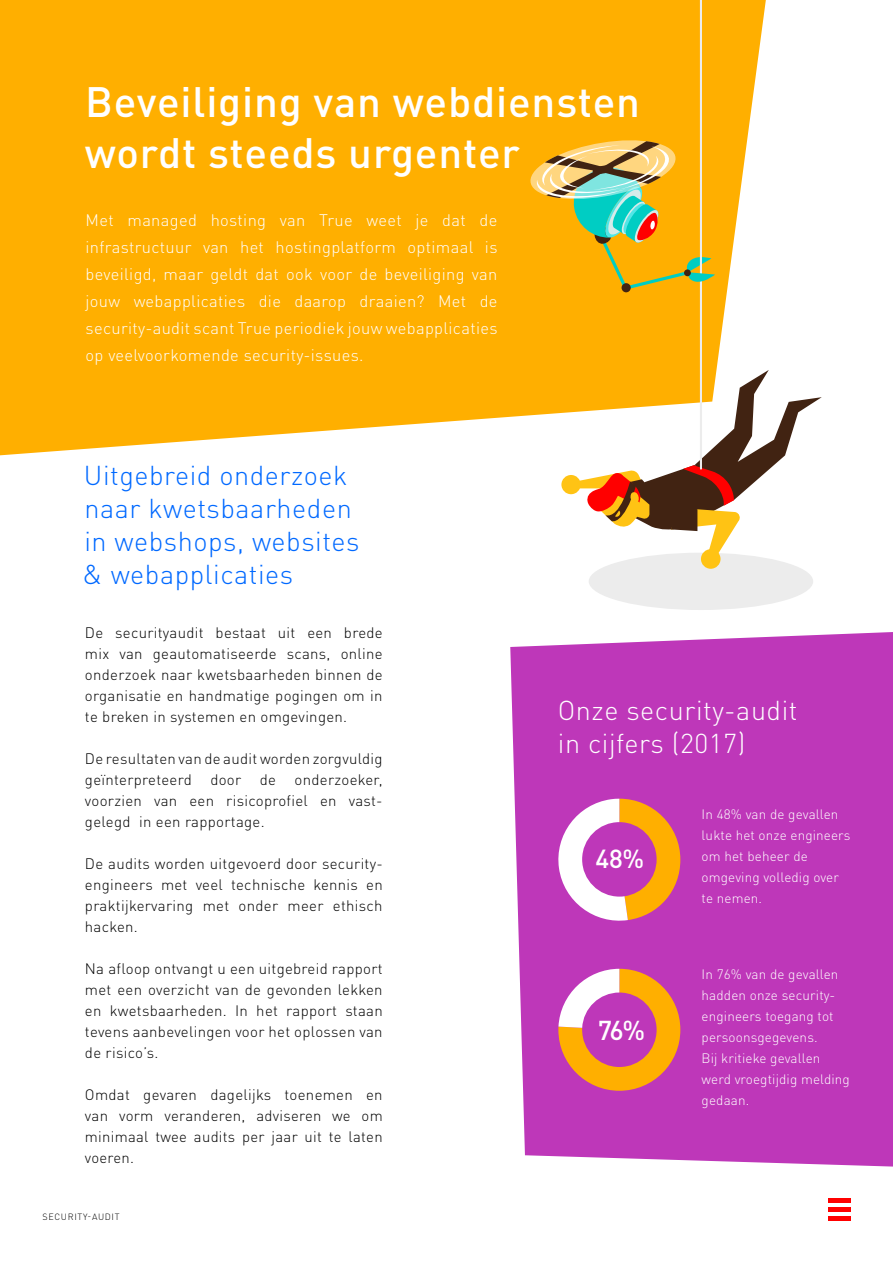
<style>
.page{position:relative;width:893px;height:1263px;background:#fff}
.page>*{position:absolute;margin:0;border:0;box-sizing:border-box;transform-origin:0 0}
.t1{font:500 42px/51px "DIN Pro";letter-spacing:.02em;color:#fff}
.t2{font:300 27px/33px "DIN Pro";letter-spacing:.02em;color:#0069ff}
.t3{font:300 27px/33px "DIN Pro";letter-spacing:.02em;color:#fff}
.t4{font:500 27px "DIN Pro";color:#fff}
.t5{font:500 25.8px "DIN Pro";color:#fff}
.t6{font:300 16.5px/27px "DIN Pro";letter-spacing:.02em;color:#fff;text-align:justify}
.t7{font:300 15px/21px "DIN Pro";letter-spacing:.02em;color:#000;text-align:justify}
.t8{font:300 13.5px/21px "DIN Pro";letter-spacing:.01em;color:#fff}
.t9{font:300 9px "DIN Pro";letter-spacing:.07em;color:#000}
</style>
<div class="page">
<svg style="left:0;top:0;width:766px;height:455px;background:#feb412"></svg>
<div style="left:510px;top:632px;width:383px;height:534px;background:#be37b9"></div>
<svg style="left:554px;top:799px;width:126px;height:126px"></svg>
<svg style="left:558px;top:969px;width:122px;height:122px;background:#dd7b7c"></svg>
<div style="left:589px;top:553px;width:224px;height:57px;background:#ececec;border-radius:50%"></div>
<div style="left:701px;top:549px;width:19px;height:20px;background:#ffc314;border-radius:50%"></div>
<div style="left:561px;top:475px;width:20px;height:19px;background:#ffc314;border-radius:50%"></div>
<svg style="left:579px;top:370px;width:243px;height:184px"></svg>
<hr style="left:700px;top:0;width:2px;height:469px;background:#ececec">
<svg style="left:530px;top:140px;width:185px;height:152px;background:#d5b238"></svg>
<hr style="left:828px;top:1198px;width:23px;height:4px;background:#f00">
<hr style="left:828px;top:1207px;width:23px;height:4px;background:#f00">
<hr style="left:828px;top:1216px;width:23px;height:4px;background:#f00">
<h1 class="t1" style="left:85px;top:72px;width:557px">Beveiliging van webdiensten wordt steeds urgenter</h1>
<p class="t6" style="left:86px;top:205px;width:413px">Met managed hosting van True weet je dat de infrastructuur van het hostingplatform optimaal is beveiligd, maar geldt dat ook voor de beveiliging van jouw webapplicaties die daarop draaien? Met de security-audit scant True periodiek jouw webapplicaties op veelvoorkomende security-issues.</p>
<h2 class="t2" style="left:83px;top:457px;width:278px">Uitgebreid onderzoek naar kwetsbaarheden in webshops, websites &amp; webapplicaties</h2>
<p class="t7" style="left:85px;top:621px;width:299px">De securityaudit bestaat uit een brede mix van geautomatiseerde scans, online onderzoek naar kwetsbaarheden binnen de organisatie en handmatige pogingen om in te breken in systemen en omgevingen.</p>
<p class="t7" style="left:85px;top:747px;width:299px">De resultaten van de audit worden zorgvuldig geïnterpreteerd door de onderzoeker, voorzien van een risicoprofiel en vast&shy;gelegd in een rapportage.</p>
<p class="t7" style="left:85px;top:852px;width:299px">De audits worden uitgevoerd door security&shy;engineers met veel technische kennis en praktijkervaring met onder meer ethisch hacken.</p>
<p class="t7" style="left:85px;top:957px;width:299px">Na afloop ontvangt u een uitgebreid rapport met een overzicht van de gevonden lekken en kwetsbaarheden. In het rapport staan tevens aanbevelingen voor het oplossen van de risico’s.</p>
<p class="t7" style="left:85px;top:1083px;width:299px">Omdat gevaren dagelijks toenemen en van vorm veranderen, adviseren we om minimaal twee audits per jaar uit te laten voeren.</p>
<p class="t9" style="left:43px;top:1210px;width:78px">SECURITY-AUDIT</p>
<h2 class="t3" style="left:558px;top:692px;width:241px">Onze security-audit in cijfers (2017)</h2>
<h3 class="t5" style="left:595px;top:837px;width:50px">48%</h3>
<h2 class="t4" style="left:598px;top:1008px;width:49px">76%</h2>
<p class="t8" style="left:702px;top:802px;width:150px">In 48% van de gevallen lukte het onze engineers om het beheer de omgeving volledig over te nemen.</p>
<p class="t8" style="left:702px;top:962px;width:150px">In 76% van de gevallen hadden onze security&shy;engineers toegang tot persoonsgegevens.<br>Bij kritieke gevallen werd vroegtijdig melding gedaan.</p>
</div>
